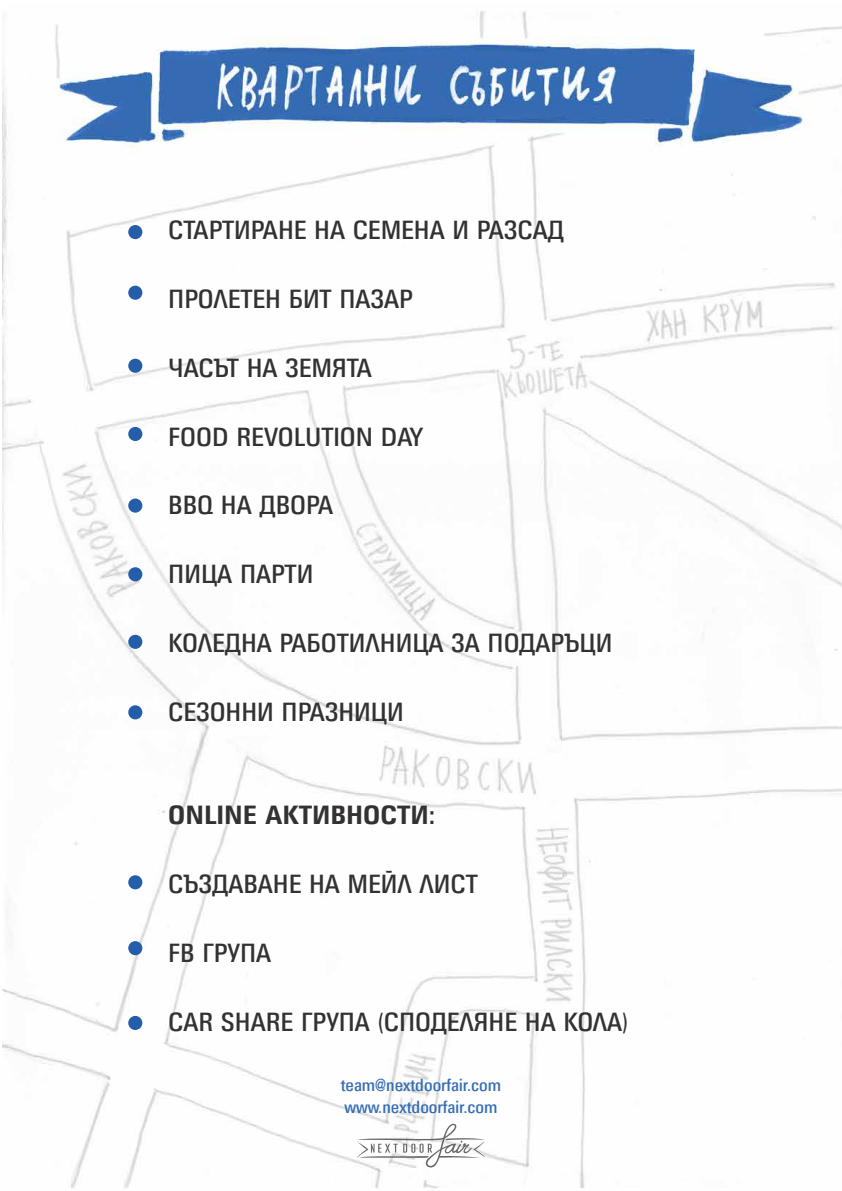
<style>
.page{position:relative;width:842px;height:1191px;background:#fff}
.page>*{position:absolute;margin:0;border:0;box-sizing:border-box;transform-origin:0 0}
.t1{font:condensed 28.7px "Universum Bg";color:#333132}
.t2{font:700 condensed 28.7px "Universum Bg";color:#333132}
.t3{font:condensed 19.1px/22.9px "Universum Bg";color:#356cb4}
</style>
<div class="page">
<img style="left:3px;top:11px;width:839px;height:1178px">
<div style="left:128px;top:225px;width:14px;height:14px;background:#245eaa;border-radius:50%"></div>
<div style="left:128px;top:286px;width:14px;height:14px;background:#245eaa;border-radius:50%"></div>
<div style="left:128px;top:359px;width:14px;height:14px;background:#245eaa;border-radius:50%"></div>
<div style="left:128px;top:427px;width:14px;height:14px;background:#245eaa;border-radius:50%"></div>
<div style="left:128px;top:498px;width:14px;height:14px;background:#245eaa;border-radius:50%"></div>
<div style="left:128px;top:567px;width:14px;height:14px;background:#245eaa;border-radius:50%"></div>
<div style="left:128px;top:635px;width:14px;height:14px;background:#245eaa;border-radius:50%"></div>
<div style="left:128px;top:705px;width:14px;height:14px;background:#245eaa;border-radius:50%"></div>
<div style="left:128px;top:875px;width:14px;height:14px;background:#245eaa;border-radius:50%"></div>
<div style="left:128px;top:941px;width:14px;height:14px;background:#245eaa;border-radius:50%"></div>
<div style="left:128px;top:1016px;width:14px;height:14px;background:#245eaa;border-radius:50%"></div>
<svg style="left:356px;top:1123px;width:129px;height:45px"></svg>
<p class="t1" style="left:168px;top:219px;width:397px">СТАРТИРАНЕ НА СЕМЕНА И РАЗСАД</p>
<p class="t1" style="left:168px;top:287px;width:246px">ПРОЛЕТЕН БИТ ПАЗАР</p>
<p class="t1" style="left:168px;top:356px;width:205px">ЧАСЪТ НА ЗЕМЯТА</p>
<p class="t1" style="left:168px;top:425px;width:257px">FOOD REVOLUTION DAY</p>
<p class="t1" style="left:168px;top:494px;width:166px">BBQ НА ДВОРА</p>
<p class="t1" style="left:168px;top:563px;width:147px">ПИЦА ПАРТИ</p>
<p class="t1" style="left:168px;top:631px;width:446px">КОЛЕДНА РАБОТИЛНИЦА ЗА ПОДАРЪЦИ</p>
<p class="t1" style="left:168px;top:700px;width:237px">СЕЗОННИ ПРАЗНИЦИ</p>
<p class="t2" style="left:168px;top:804px;width:269px">ОNLINE АКТИВНОСТИ:</p>
<p class="t1" style="left:168px;top:872px;width:311px">СЪЗДАВАНЕ НА МЕЙЛ ЛИСТ</p>
<p class="t1" style="left:168px;top:941px;width:104px">FB ГРУПА</p>
<p class="t1" style="left:168px;top:1010px;width:462px">CAR SHARE ГРУПА (СПОДЕЛЯНЕ НА КОЛА)</p>
<p class="t3" style="left:341px;top:1074px;width:162px">team@nextdoorfair.com www.nextdoorfair.com</p>
</div>
